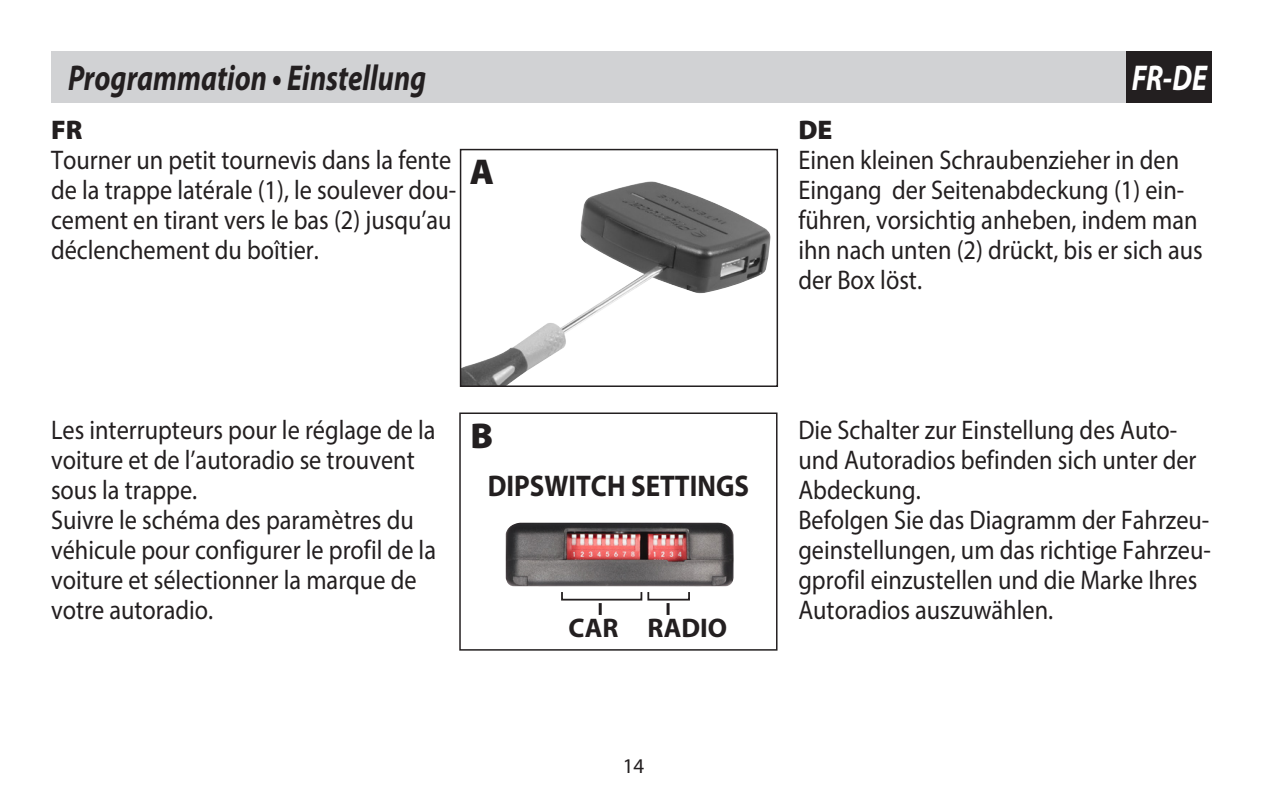
<style>
.page{position:relative;width:1263px;height:808px;background:#fff}
.page>*{position:absolute;margin:0;border:0;box-sizing:border-box;transform-origin:0 0}
.t1{font:italic 700 36px "Myriad Pro";color:#231f20;scale:.8 1}
.t2{font:italic 700 36px "Myriad Pro";color:#fff;scale:.8 1}
.t3{font:900 36px "Myriad Pro";color:#231f20}
.t4{font:700 30px "Myriad Pro";color:#231f20;scale:.9 1}
.t5{font:27px/30px "Myriad Pro";color:#231f20;scale:.9 1}
.t6{font:700 27px "Myriad Pro";color:#231f20}
.t7{font:900 27px "Myriad Pro";color:#231f20}
.t8{font:21px "Myriad Pro";color:#231f20}
</style>
<div class="page">
<div style="left:51px;top:51px;width:1157px;height:51px;background:#d1d2d4"></div>
<div style="left:1127px;top:51px;width:85px;height:51px;background:#231f20"></div>
<img style="left:463px;top:181px;width:308px;height:203px">
<div style="left:460px;top:149px;width:318px;height:238px;border:2px solid #231f20"></div>
<div style="left:459px;top:412px;width:318px;height:239px;border:2px solid #231f20"></div>
<img style="left:506px;top:523px;width:228px;height:64px">
<div style="left:561px;top:591px;width:81px;height:9px;border:2px solid #231f20"></div>
<svg style="left:599px;top:603px;width:3px;height:12px"></svg>
<svg style="left:666px;top:603px;width:3px;height:12px"></svg>
<div style="left:647px;top:591px;width:43px;height:9px;border:2px solid #231f20"></div>
<h1 class="t1" style="left:68px;top:55px;width:449px">Programmation • Einstellung</h1>
<h1 class="t2" style="left:1132px;top:55px;width:96px">FR-DE</h1>
<p class="t7" style="left:51px;top:112px;width:33px">FR</p>
<p class="t7" style="left:798px;top:112px;width:36px">DE</p>
<h1 class="t3" style="left:470px;top:148px;width:26px">A</h1>
<p class="t5" style="left:51px;top:145px;width:452px">Tourner un petit tournevis dans la fente de la trappe latérale (1), le soulever dou&shy;cement en tirant vers le bas (2) jusqu’au déclenchement du boîtier.</p>
<p class="t5" style="left:798px;top:145px;width:451px">Einen kleinen Schraubenzieher in den Eingang der Seitenabdeckung (1) ein&shy;führen, vorsichtig anheben, indem man ihn nach unten (2) drückt, bis er sich aus der Box löst.</p>
<p class="t5" style="left:51px;top:415px;width:429px">Les interrupteurs pour le réglage de la voiture et de l’autoradio se trouvent sous la trappe.<br>Suivre le schéma des paramètres du véhicule pour configurer le profil de la voiture et sélectionner la marque de votre autoradio.</p>
<h1 class="t3" style="left:470px;top:412px;width:24px">B</h1>
<p class="t4" style="left:488px;top:466px;width:292px">DIPSWITCH SETTINGS</p>
<p class="t6" style="left:568px;top:610px;width:160px">CAR RADIO</p>
<p class="t8" style="left:623px;top:753px;width:23px">14</p>
<p class="t5" style="left:798px;top:415px;width:460px">Die Schalter zur Einstellung des Auto&shy;und Autoradios befinden sich unter der Abdeckung.<br>Befolgen Sie das Diagramm der Fahrzeu&shy;geinstellungen, um das richtige Fahrzeu&shy;gprofil einzustellen und die Marke Ihres Autoradios auszuwählen.</p>
</div>
